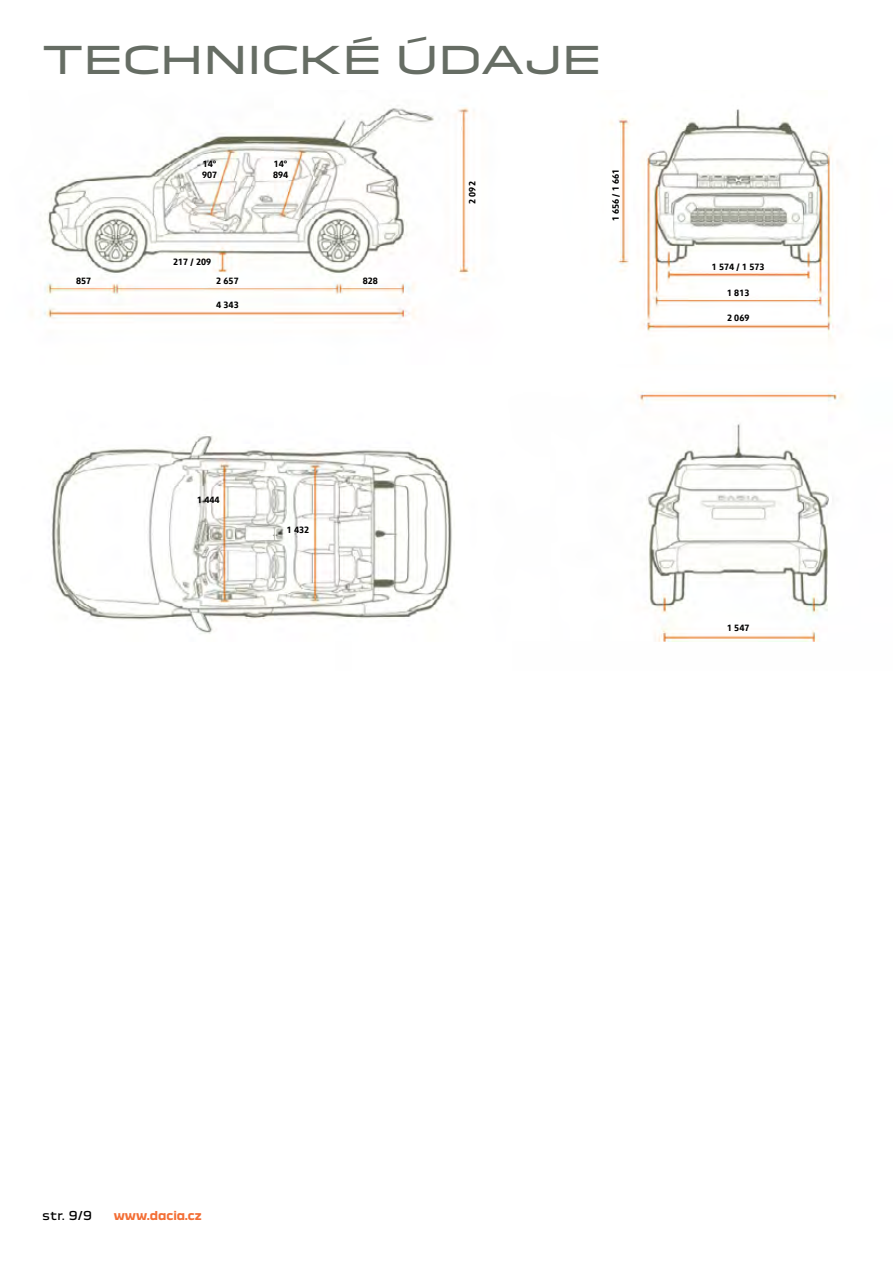
<style>
.page{position:relative;width:893px;height:1263px;background:#fff}
.page>*{position:absolute;margin:0;border:0;box-sizing:border-box;transform-origin:0 0}
.t1{font:37.5px "Dacia Block Extended";letter-spacing:-.05em;color:#666d64}
.t2{font:700 12px "Dacia Block";color:#f36e35}
.t3{font:12px "Dacia Block";color:#000}
.t4{font:700 9px/10.8px "Read";color:#000}
</style>
<div class="page">
<img style="left:31px;top:105px;width:813px;height:537px">
<h1 class="t1" style="left:43px;top:29px;width:561px">TECHNICKÉ ÚDAJE</h1>
<p class="t4" style="left:202px;top:158px;width:17px">14°<br>907</p>
<p class="t4" style="left:273px;top:158px;width:17px">14°<br>894</p>
<p class="t4" style="left:173px;top:256px;width:40px">217 / 209</p>
<p class="t4" style="left:76px;top:275px;width:17px">857</p>
<p class="t4" style="left:216px;top:275px;width:24px">2 657</p>
<p class="t4" style="left:216px;top:299px;width:24px">4 343</p>
<p class="t4" style="left:363px;top:275px;width:17px">828</p>
<p class="t4" style="left:197px;top:494px;width:24px">1 444</p>
<p class="t4" style="left:287px;top:525px;width:24px">1 432</p>
<p class="t4" style="left:467px;top:204px;width:24px;rotate:-90deg">2 092</p>
<p class="t4" style="left:610px;top:221px;width:54px;rotate:-90deg">1 656 / 1 661</p>
<p class="t4" style="left:712px;top:261px;width:54px">1 574 / 1 573</p>
<p class="t4" style="left:727px;top:287px;width:24px">1 813</p>
<p class="t4" style="left:727px;top:312px;width:24px">2 069</p>
<p class="t4" style="left:727px;top:623px;width:24px">1 547</p>
<h2 class="t3" style="left:43px;top:1206px;width:51px">str. 9/9</h2>
<h2 class="t2" style="left:114px;top:1209px;width:89px">www.dacia.cz</h2>
</div>
